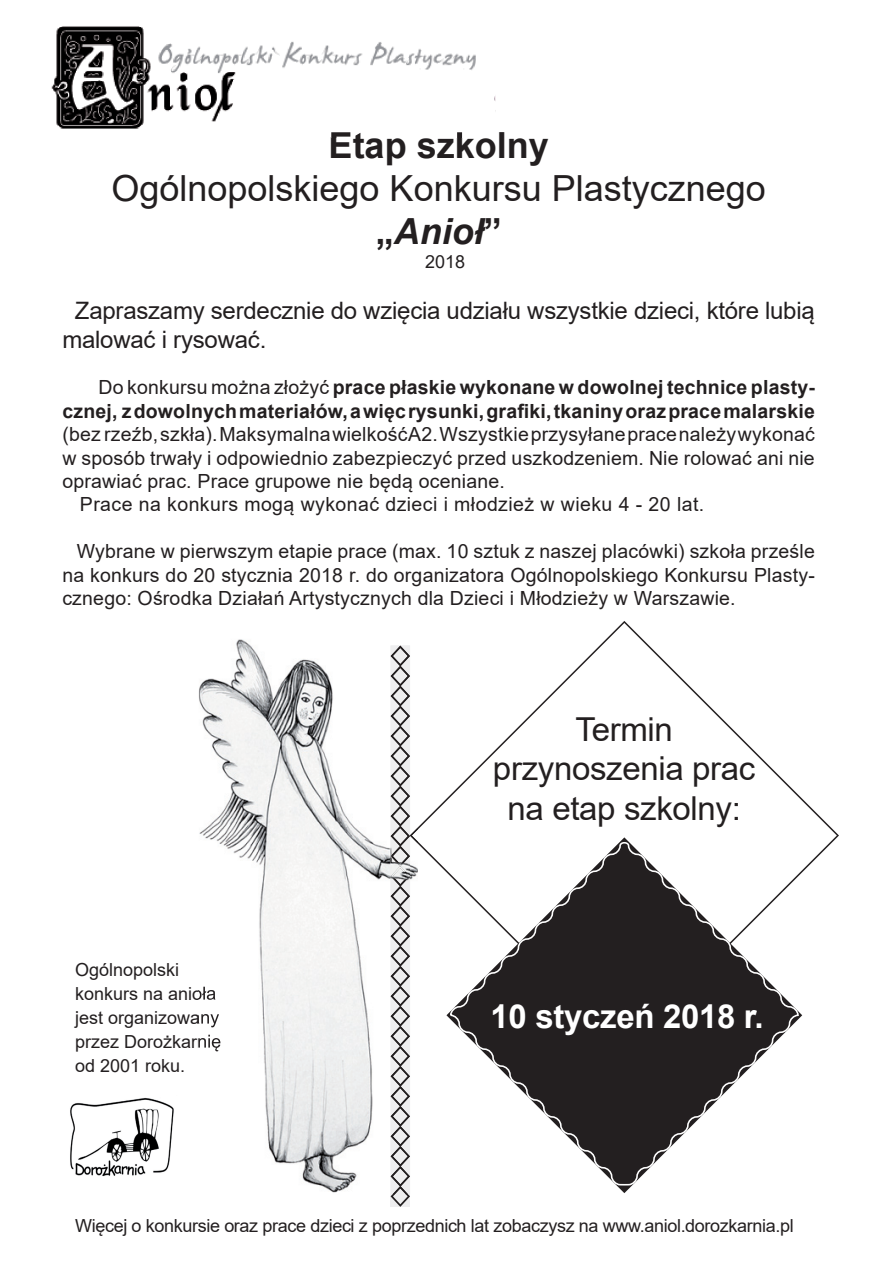
<style>
.page{position:relative;width:893px;height:1263px;background:#fff}
.page>*{position:absolute;margin:0;border:0;box-sizing:border-box;transform-origin:0 0}
.t1{font:36px/43.2px "Arial";color:#231f20;text-align:center}
.t2{font:700 36px "Arial";color:#231f20}
.t3{font:33px/39.6px "Arial";letter-spacing:-.01em;color:#231f20;text-align:center}
.t4{font:700 33px "Arial";letter-spacing:-.01em;color:#fff}
.t5{font:24px/28.8px "Arial";letter-spacing:-.01em;color:#231f20}
.t6{font:19.5px/23.4px "Arial";letter-spacing:.01em;color:#231f20;text-align:justify}
.t7{font:700 19.5px/23.4px "Arial";letter-spacing:.01em;color:#231f20;text-align:right}
.t8{font:18px "Arial";letter-spacing:-.02em;color:#231f20}
.t9{font:18px/24px "Arial";color:#231f20}
.s1{font-weight:700}
.s2{font-weight:700;font-style:italic}
.s3{font-weight:400}
</style>
<div class="page">
<img style="left:70px;top:1098px;width:104px;height:79px">
<img style="left:51px;top:26px;width:444px;height:103px">
<img style="left:331px;top:132px;width:132px;height:5px">
<div style="left:250px;top:78px;width:109px;height:48px;background:#fff"></div>
<svg style="left:418px;top:621px;width:421px;height:248px"></svg>
<svg style="left:442px;top:833px;width:364px;height:360px"></svg>
<svg style="left:449px;top:842px;width:350px;height:344px"></svg>
<img style="left:199px;top:639px;width:192px;height:555px">
<svg style="left:391px;top:645px;width:27px;height:562px"></svg>
<img style="left:199px;top:987px;width:17px;height:13px">
<img style="left:199px;top:1011px;width:20px;height:16px">
<img style="left:199px;top:1035px;width:22px;height:16px">
<h1 class="t2" style="left:329px;top:120px;width:222px">Etap szkolny</h1>
<h1 class="t1" style="left:111px;top:167px;width:656px">Ogólnopolskiego Konkursu Plastycznego <span class="s1">„</span><span class="s2">Anioł</span><span class="s1">”</span></h1>
<p class="t8" style="left:425px;top:250px;width:42px">2018</p>
<p class="t5" style="left:62px;top:296px;width:754px;text-indent:13px">Zapraszamy serdecznie do wzięcia udziału wszystkie dzieci, które lubią malować i rysować.</p>
<p class="t7" style="left:62px;top:376px;width:754px"><span class="s3">Do konkursu można złożyć</span> prace płaskie wykonane w dowolnej technice plasty&shy;cznej, z dowolnych materiałów, a więc rysunki, grafiki, tkaniny oraz prace malarskie</p>
<p class="t6" style="left:62px;top:423px;width:754px">(bez rzeźb, szkła). Maksymalna wielkość A2. Wszystkie przysyłane prace należy wykonać</p>
<p class="t6" style="left:62px;top:446px;width:754px">w sposób trwały i odpowiednio zabezpieczyć przed uszkodzeniem. Nie rolować ani nie</p>
<p class="t6" style="left:62px;top:469px;width:444px">oprawiać prac. Prace grupowe nie będą oceniane.</p>
<p class="t6" style="left:80px;top:493px;width:626px">Prace na konkurs mogą wykonać dzieci i młodzież w wieku 4 - 20 lat.</p>
<p class="t6" style="left:62px;top:540px;width:754px;text-indent:14px">Wybrane w pierwszym etapie prace (max. 10 sztuk z naszej placówki) szkoła prześle na konkurs do 20 stycznia 2018 r. do organizatora Ogólnopolskiego Konkursu Plasty&shy;cznego: Ośrodka Działań Artystycznych dla Dzieci i Młodzieży w Warszawie.</p>
<p class="t9" style="left:75px;top:957px;width:148px">Ogólnopolski konkurs na anioła jest organizowany przez Dorożkarnię od 2001 roku.</p>
<h2 class="t3" style="left:493px;top:709px;width:264px">Termin przynoszenia prac na etap szkolny:</h2>
<h2 class="t4" style="left:491px;top:993px;width:275px">10 styczeń 2018 r.</h2>
<p class="t8" style="left:75px;top:1213px;width:720px">Więcej o konkursie oraz prace dzieci z poprzednich lat zobaczysz na www.aniol.dorozkarnia.pl</p>
</div>
